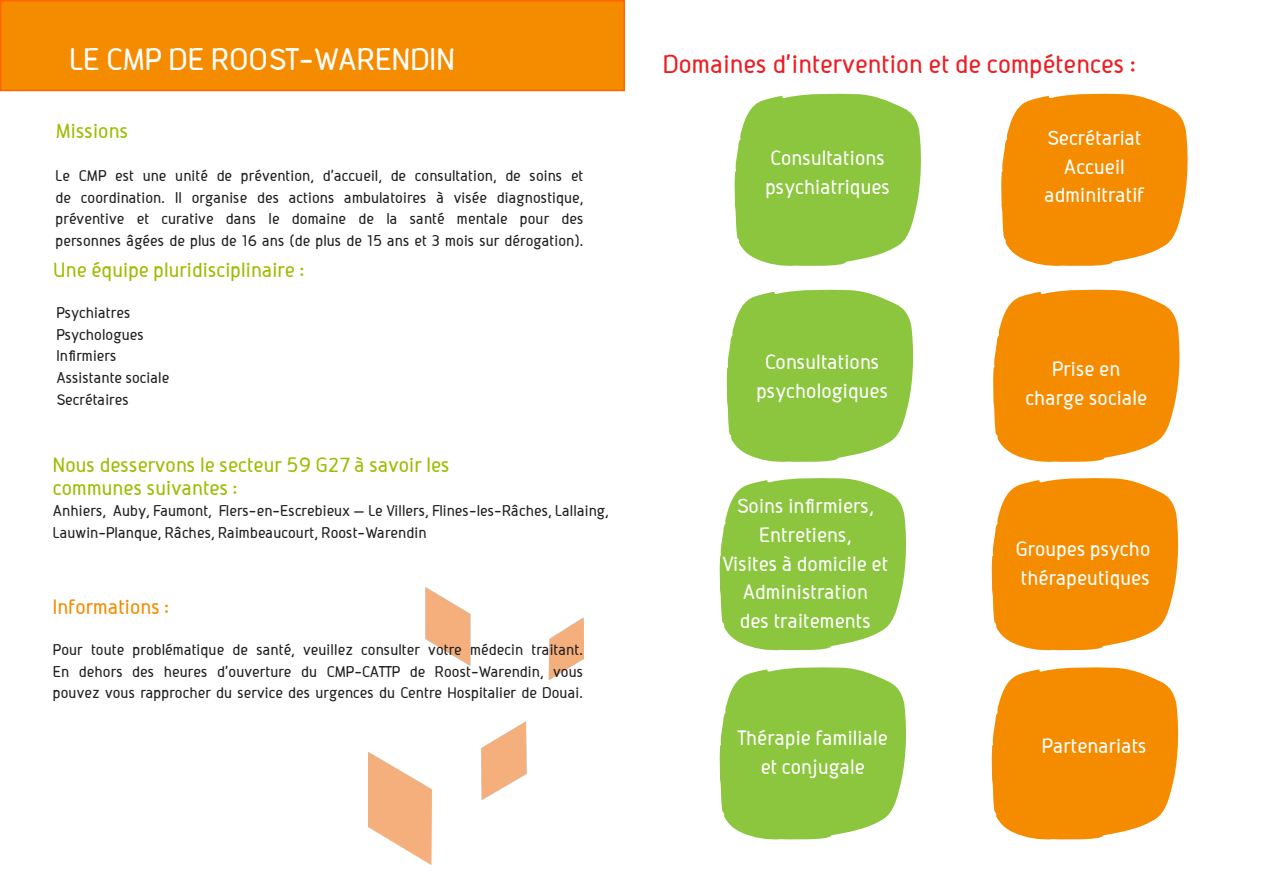
<style>
.page{position:relative;width:1263px;height:893px;background:#fff}
.page>*{position:absolute;margin:0;border:0;box-sizing:border-box;transform-origin:0 0}
.t1{font:700 36px "Subalde";color:#fff}
.t2{font:700 30px "Subalde";color:#ee1d23}
.t3{font:700 24px/28.8px "Subalde";color:#fff;text-align:center}
.t4{font:700 24px "Subalde";color:#9bbe00}
.t5{font:700 24px "Subalde";color:#f58c00}
.t6{font:700 18px/21.6px "Subalde";color:#231f20;text-align:justify}
</style>
<div class="page">
<svg style="left:993px;top:289px;width:187px;height:173px;background:#f6991e"></svg>
<div style="left:1px;top:1px;width:623px;height:89px;background:#f58c00"></div>
<div style="left:0;top:0;width:625px;height:91px;border:2px solid #ff6400"></div>
<img style="left:368px;top:587px;width:215px;height:278px">
<svg style="left:991px;top:478px;width:188px;height:173px;background:#f69a1f"></svg>
<svg style="left:719px;top:478px;width:188px;height:173px;background:#99cd56"></svg>
<svg style="left:1001px;top:93px;width:187px;height:173px;background:#f6991e"></svg>
<svg style="left:991px;top:667px;width:188px;height:173px;background:#f69a1f"></svg>
<svg style="left:719px;top:667px;width:188px;height:173px;background:#99cd56"></svg>
<svg style="left:726px;top:289px;width:188px;height:173px;background:#99cd56"></svg>
<svg style="left:734px;top:93px;width:187px;height:173px;background:#98cc55"></svg>
<p class="t1" style="left:69px;top:40px;width:387px">LE CMP DE ROOST-WARENDIN</p>
<p class="t2" style="left:663px;top:49px;width:475px">Domaines d’intervention et de compétences :</p>
<p class="t4" style="left:56px;top:118px;width:74px">Missions</p>
<p class="t6" style="left:56px;top:165px;width:529px">Le CMP est une unité de prévention, d’accueil, de consultation, de soins et de coordination. Il organise des actions ambulatoires à visée diagnostique, préventive et curative dans le domaine de la santé mentale pour des personnes âgées de plus de 16 ans (de plus de 15 ans et 3 mois sur dérogation).</p>
<p class="t4" style="left:53px;top:257px;width:253px">Une équipe pluridisciplinaire :</p>
<p class="t6" style="left:56px;top:302px;width:76px">Psychiatres</p>
<p class="t6" style="left:56px;top:323px;width:89px">Psychologues</p>
<p class="t6" style="left:56px;top:345px;width:62px">Infirmiers</p>
<p class="t6" style="left:56px;top:366px;width:114px">Assistante sociale</p>
<p class="t6" style="left:56px;top:388px;width:74px">Secrétaires</p>
<p class="t4" style="left:53px;top:453px;width:398px">Nous desservons le secteur 59 G27 à savoir les</p>
<p class="t4" style="left:53px;top:475px;width:186px">communes suivantes :</p>
<p class="t6" style="left:53px;top:500px;width:557px">Anhiers, Auby, Faumont, Flers-en-Escrebieux – Le Villers, Flines-les-Râches, Lallaing,</p>
<p class="t6" style="left:53px;top:522px;width:375px">Lauwin-Planque, Râches, Raimbeaucourt, Roost-Warendin</p>
<p class="t5" style="left:53px;top:594px;width:118px">Informations :</p>
<p class="t6" style="left:53px;top:639px;width:532px">Pour toute problématique de santé, veuillez consulter votre médecin traitant.<br>En dehors des heures d’ouverture du CMP-CATTP de Roost-Warendin, vous pouvez vous rapprocher du service des urgences du Centre Hospitalier de Douai.</p>
<p class="t3" style="left:771px;top:143px;width:116px">Consultations</p>
<p class="t3" style="left:765px;top:172px;width:126px">psychiatriques</p>
<p class="t3" style="left:765px;top:347px;width:116px">Consultations</p>
<p class="t3" style="left:756px;top:376px;width:133px">psychologiques</p>
<p class="t3" style="left:737px;top:491px;width:139px">Soins infirmiers,</p>
<p class="t3" style="left:759px;top:520px;width:94px">Entretiens,</p>
<p class="t3" style="left:722px;top:549px;width:167px">Visites à domicile et</p>
<p class="t3" style="left:743px;top:577px;width:127px">Administration</p>
<p class="t3" style="left:740px;top:606px;width:133px">des traitements</p>
<p class="t3" style="left:738px;top:723px;width:152px">Thérapie familiale</p>
<p class="t3" style="left:761px;top:752px;width:106px">et conjugale</p>
<p class="t3" style="left:1047px;top:123px;width:96px">Secrétariat</p>
<p class="t3" style="left:1044px;top:152px;width:102px">Accueil adminitratif</p>
<p class="t3" style="left:1025px;top:354px;width:123px">Prise en charge sociale</p>
<p class="t3" style="left:1016px;top:534px;width:136px">Groupes psycho</p>
<p class="t3" style="left:1021px;top:563px;width:131px">thérapeutiques</p>
<p class="t3" style="left:1042px;top:731px;width:106px">Partenariats</p>
</div>
